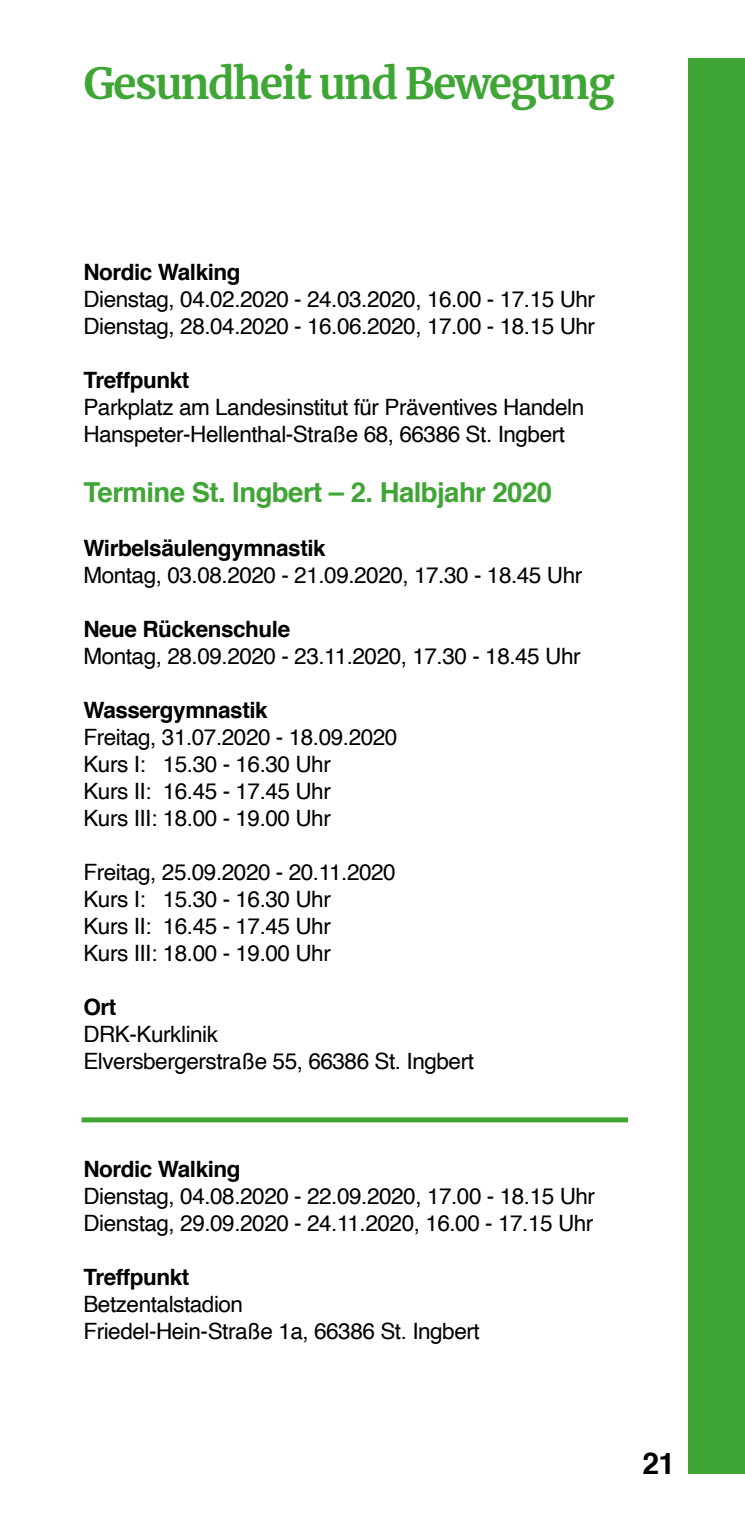
<style>
.page{position:relative;width:745px;height:1531px;background:#fff}
.page>*{position:absolute;margin:0;border:0;box-sizing:border-box;transform-origin:0 0}
.t1{font:700 42.5px "Merriweather";letter-spacing:-.04em;color:#3fa535}
.t2{font:700 30px "Helvetica";color:#000}
.t3{font:700 27.5px "Helvetica";letter-spacing:-.02em;color:#3fa535}
.t4{font:22.5px/27px "Helvetica";letter-spacing:-.02em;color:#000}
.t5{font:700 22.5px "Helvetica";letter-spacing:-.02em;color:#000}
</style>
<div class="page">
<div style="left:687px;top:58px;width:57px;height:1416px;background:#3fa535"></div>
<div style="left:81px;top:1117px;width:546px;height:5px;background:#3fa535"></div>
<h1 class="t1" style="left:83px;top:54px;width:532px">Gesundheit und Bewegung</h1>
<p class="t5" style="left:83px;top:254px;width:159px">Nordic Walking</p>
<p class="t4" style="left:83px;top:286px;width:513px">Dienstag, 04.02.2020 - 24.03.2020, 16.00 - 17.15 Uhr<br>Dienstag, 28.04.2020 - 16.06.2020, 17.00 - 18.15 Uhr</p>
<p class="t5" style="left:83px;top:362px;width:107px">Treffpunkt</p>
<p class="t4" style="left:83px;top:394px;width:502px">Parkplatz am Landesinstitut für Präventives Handeln<br>Hanspeter-Hellenthal-Straße 68, 66386 St. Ingbert</p>
<p class="t3" style="left:83px;top:470px;width:470px">Termine St. Ingbert – 2. Halbjahr 2020</p>
<p class="t5" style="left:83px;top:530px;width:244px">Wirbelsäulengymnastik</p>
<p class="t4" style="left:83px;top:562px;width:500px">Montag, 03.08.2020 - 21.09.2020, 17.30 - 18.45 Uhr</p>
<p class="t5" style="left:83px;top:611px;width:208px">Neue Rückenschule</p>
<p class="t4" style="left:83px;top:643px;width:498px">Montag, 28.09.2020 - 23.11.2020, 17.30 - 18.45 Uhr</p>
<p class="t5" style="left:83px;top:692px;width:186px">Wassergymnastik</p>
<p class="t4" style="left:83px;top:724px;width:315px">Freitag, 31.07.2020 - 18.09.2020<br>Kurs I: 15.30 - 16.30 Uhr<br>Kurs II: 16.45 - 17.45 Uhr<br>Kurs III: 18.00 - 19.00 Uhr</p>
<p class="t4" style="left:83px;top:859px;width:314px">Freitag, 25.09.2020 - 20.11.2020<br>Kurs I: 15.30 - 16.30 Uhr<br>Kurs II: 16.45 - 17.45 Uhr<br>Kurs III: 18.00 - 19.00 Uhr</p>
<p class="t5" style="left:83px;top:989px;width:34px">Ort</p>
<p class="t4" style="left:83px;top:1021px;width:392px">DRK-Kurklinik<br>Elversbergerstraße 55, 66386 St. Ingbert</p>
<p class="t5" style="left:83px;top:1151px;width:159px">Nordic Walking</p>
<p class="t4" style="left:83px;top:1183px;width:513px">Dienstag, 04.08.2020 - 22.09.2020, 17.00 - 18.15 Uhr<br>Dienstag, 29.09.2020 - 24.11.2020, 16.00 - 17.15 Uhr</p>
<p class="t5" style="left:83px;top:1259px;width:107px">Treffpunkt</p>
<p class="t4" style="left:83px;top:1291px;width:397px">Betzentalstadion<br>Friedel-Hein-Straße 1a, 66386 St. Ingbert</p>
<h2 class="t2" style="left:642px;top:1439px;width:34px">21</h2>
</div>
